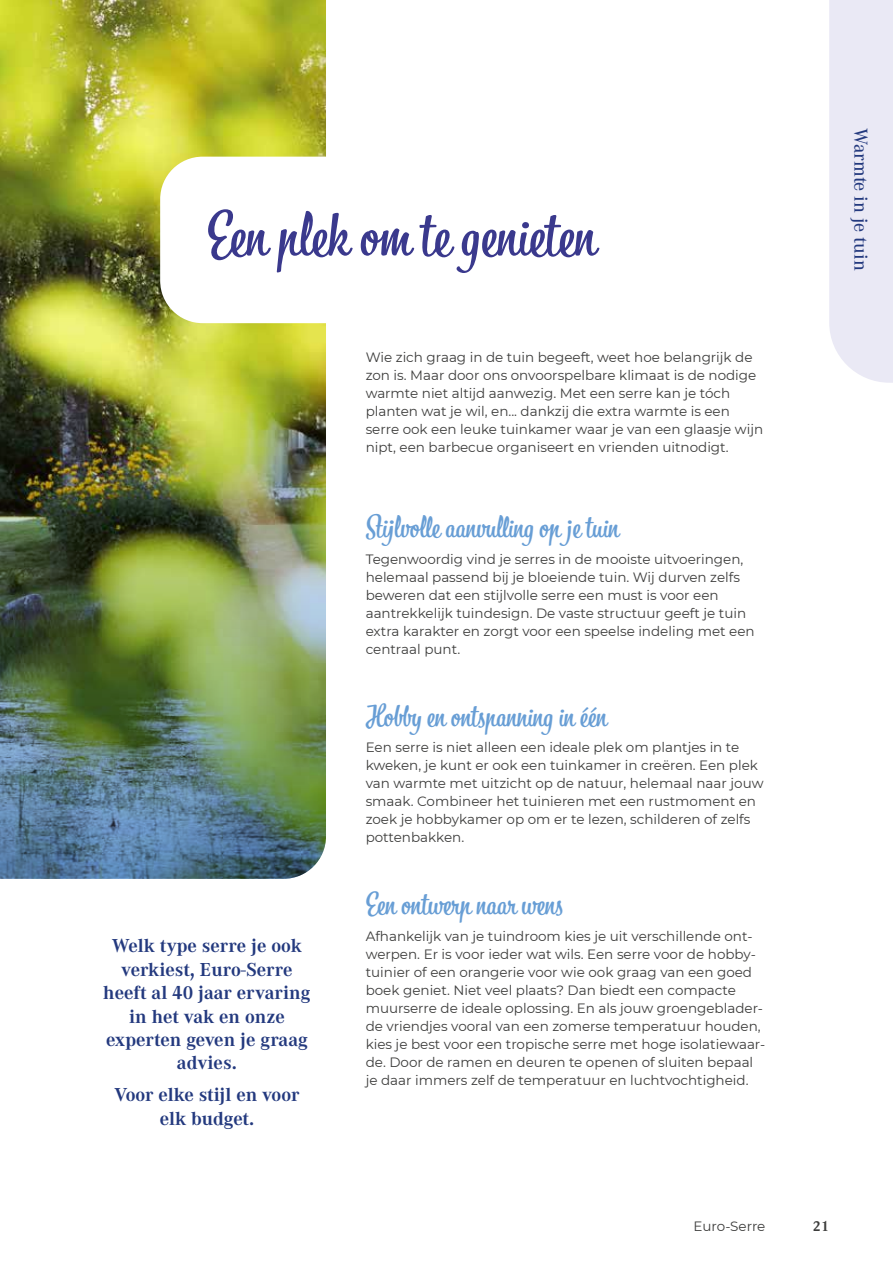
<style>
.page{position:relative;width:893px;height:1263px;background:#fff}
.page>*{position:absolute;margin:0;border:0;box-sizing:border-box;transform-origin:0 0}
.t1{font:60px "Bistro Script";color:#3a398d}
.t2{font:30px "Bistro Script";color:#689ed5}
.t3{font:700 19.5px/23.4px "Corporate A";color:#23397e;text-align:center}
.t4{font:500 19.5px "Corporate A";color:#23397e}
.t5{font:700 15px "Corporate A";color:#3c3c3b}
.t6{font:13.5px/18px "Montserrat";color:#3c3c3b}
</style>
<div class="page">
<img style="left:0;top:0;width:326px;height:349px">
<img style="left:0;top:349px;width:326px;height:530px">
<svg style="left:160px;top:157px;width:166px;height:166px"></svg>
<div style="left:829px;top:0;width:64px;height:383px;background:#eae9f5"></div>
<h1 class="t1" style="left:207px;top:198px;width:390px">Een plek om te genieten</h1>
<p class="t6" style="left:366px;top:347px;width:399px">Wie zich graag in de tuin begeeft, weet hoe belangrijk de zon is. Maar door ons onvoorspelbare klimaat is de nodige warmte niet altijd aanwezig. Met een serre kan je tóch planten wat je wil, en... dankzij die extra warmte is een serre ook een leuke tuinkamer waar je van een glaasje wijn nipt, een barbecue organiseert en vrienden uitnodigt.</p>
<h2 class="t2" style="left:366px;top:508px;width:255px">Stijlvolle aanvulling op je tuin</h2>
<p class="t6" style="left:366px;top:549px;width:390px">Tegenwoordig vind je serres in de mooiste uitvoeringen, helemaal passend bij je bloeiende tuin. Wij durven zelfs beweren dat een stijlvolle serre een must is voor een aantrekkelijk tuindesign. De vaste structuur geeft je tuin extra karakter en zorgt voor een speelse indeling met een centraal punt.</p>
<h3 class="t3" style="left:103px;top:933px;width:209px">Welk type serre je ook verkiest, Euro-Serre heeft al 40 jaar ervaring in het vak en onze experten geven je graag advies.</h3>
<h3 class="t3" style="left:114px;top:1082px;width:187px">Voor elke stijl en voor elk budget.</h3>
<h2 class="t2" style="left:366px;top:697px;width:243px">Hobby en ontspanning in één</h2>
<p class="t6" style="left:366px;top:738px;width:399px">Een serre is niet alleen een ideale plek om plantjes in te kweken, je kunt er ook een tuinkamer in creëren. Een plek van warmte met uitzicht op de natuur, helemaal naar jouw smaak. Combineer het tuinieren met een rustmoment en zoek je hobbykamer op om er te lezen, schilderen of zelfs pottenbakken.</p>
<h2 class="t2" style="left:366px;top:885px;width:199px">Een ontwerp naar wens</h2>
<p class="t6" style="left:366px;top:926px;width:401px">Afhankelijk van je tuindroom kies je uit verschillende ont&shy;werpen. Er is voor ieder wat wils. Een serre voor de hobby&shy;tuinier of een orangerie voor wie ook graag van een goed boek geniet. Niet veel plaats? Dan biedt een compacte muurserre de ideale oplossing. En als jouw groengeblader&shy;de vriendjes vooral van een zomerse temperatuur houden, kies je best voor een tropische serre met hoge isolatiewaar&shy;de. Door de ramen en deuren te openen of sluiten bepaal je daar immers zelf de temperatuur en luchtvochtigheid.</p>
<p class="t6" style="left:693px;top:1216px;width:73px">Euro-Serre</p>
<h3 class="t4" style="left:874px;top:128px;width:144px;rotate:90deg">Warmte in je tuin</h3>
<p class="t5" style="left:813px;top:1216px;width:18px">21</p>
</div>
